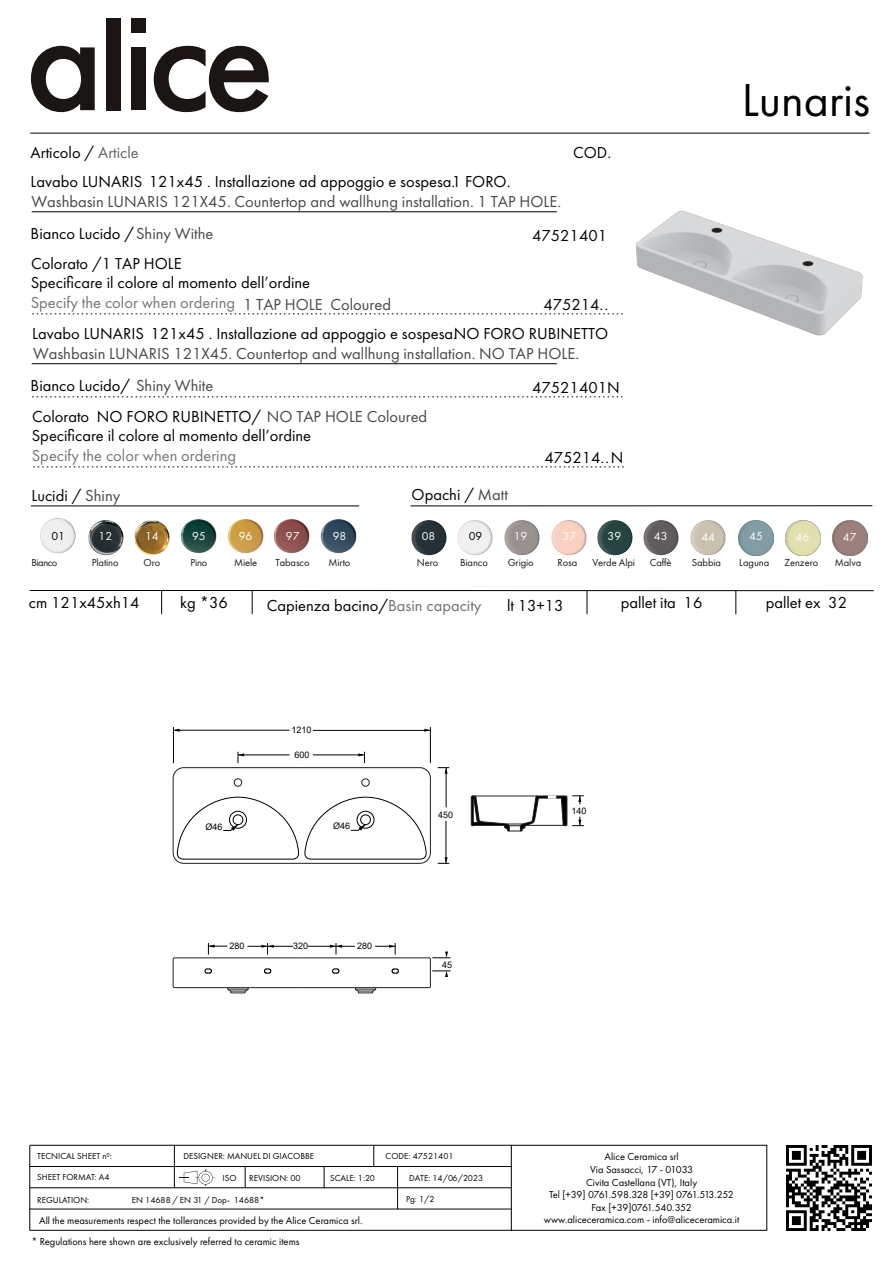
<style>
.page{position:relative;width:893px;height:1263px;background:#fff}
.page>*{position:absolute;margin:0;border:0;box-sizing:border-box;transform-origin:0 0}
.t1{font:48px "Futura PT";color:#010101}
.t2{font:16.5px "Futura PT";color:#000}
.t3{font:16.5px "Futura PT";color:#464849}
.t4{font:16.5px "Futura PT";color:#727678}
.t5{font:12px "Futura PT";color:#fff}
.t6{font:12px "Futura PT";color:#000}
.t7{font:10.5px/12.6px "Futura PT";color:#000;text-align:center}
.t8{font:10.5px "Futura PT";letter-spacing:-.01em;color:#19181c}
.t9{font:9px "Futura PT";color:#000}
.t10{font:9px "Arial";color:#010101}
.s1{color:#5e6263}
.s2{color:#464849}
.s3{color:#010101}
.s4{color:#706f70}
</style>
<div class="page">
<img style="left:833px;top:520px;width:35px;height:35px">
<img style="left:785px;top:520px;width:35px;height:35px">
<img style="left:746px;top:520px;width:27px;height:35px">
<img style="left:31px;top:506px;width:35px;height:48px">
<img style="left:654px;top:506px;width:14px;height:50px">
<img style="left:190px;top:506px;width:13px;height:48px">
<img style="left:287px;top:506px;width:10px;height:48px">
<img style="left:203px;top:506px;width:84px;height:48px">
<img style="left:297px;top:505px;width:63px;height:49px">
<img style="left:668px;top:506px;width:78px;height:50px">
<img style="left:560px;top:506px;width:16px;height:50px">
<img style="left:144px;top:506px;width:46px;height:50px">
<img style="left:66px;top:506px;width:78px;height:50px">
<img style="left:576px;top:506px;width:78px;height:50px">
<img style="left:467px;top:506px;width:15px;height:49px">
<img style="left:410px;top:506px;width:57px;height:50px">
<img style="left:482px;top:506px;width:78px;height:50px">
<img style="left:786px;top:1145px;width:85px;height:85px">
<svg style="left:31px;top:46px;width:64px;height:66px"></svg>
<div style="left:106px;top:18px;width:14px;height:92px;background:#1b1513"></div>
<div style="left:131px;top:47px;width:15px;height:63px;background:#1b1513"></div>
<svg style="left:154px;top:46px;width:115px;height:66px"></svg>
<div style="left:131px;top:18px;width:15px;height:15px;background:#1b1513"></div>
<div style="left:511px;top:1145px;width:256px;height:86px;border:1px solid #000"></div>
<hr style="left:30px;top:133px;width:840px;height:1px;background:#000">
<hr style="left:32px;top:211px;width:525px;height:1px;background:#000">
<svg style="left:32px;top:396px;width:591px;height:1px"></svg>
<hr style="left:32px;top:363px;width:525px;height:1px;background:#000">
<svg style="left:373px;top:1146px;width:1px;height:20px"></svg>
<svg style="left:324px;top:1167px;width:1px;height:20px"></svg>
<svg style="left:245px;top:1167px;width:1px;height:20px"></svg>
<svg style="left:174px;top:1146px;width:43px;height:41px"></svg>
<hr style="left:397px;top:1166px;width:1px;height:43px;background:#000">
<hr style="left:30px;top:1209px;width:481px;height:1px;background:#000">
<hr style="left:30px;top:1166px;width:481px;height:1px;background:#000">
<hr style="left:30px;top:1187px;width:481px;height:1px;background:#000">
<hr style="left:29px;top:1145px;width:1px;height:85px;background:#000">
<hr style="left:30px;top:1145px;width:481px;height:1px;background:#000">
<hr style="left:30px;top:1230px;width:481px;height:1px;background:#000">
<hr style="left:30px;top:590px;width:844px;height:1px;background:#000">
<svg style="left:735px;top:591px;width:1px;height:23px"></svg>
<svg style="left:587px;top:591px;width:1px;height:23px"></svg>
<svg style="left:252px;top:591px;width:1px;height:23px"></svg>
<svg style="left:161px;top:591px;width:1px;height:23px"></svg>
<svg style="left:32px;top:313px;width:542px;height:1px"></svg>
<svg style="left:33px;top:466px;width:591px;height:1px"></svg>
<hr style="left:410px;top:505px;width:462px;height:1px;background:#000">
<hr style="left:31px;top:505px;width:328px;height:1px;background:#000">
<img style="left:576px;top:211px;width:287px;height:125px">
<svg style="left:471px;top:795px;width:113px;height:37px"></svg>
<hr style="left:173px;top:727px;width:1px;height:36px;background:#010101">
<hr style="left:430px;top:727px;width:1px;height:36px;background:#010101">
<hr style="left:173px;top:730px;width:117px;height:1px;background:#010101">
<hr style="left:313px;top:730px;width:117px;height:1px;background:#010101">
<svg style="left:438px;top:767px;width:11px;height:7px"></svg>
<svg style="left:438px;top:857px;width:11px;height:7px"></svg>
<hr style="left:446px;top:768px;width:1px;height:39px;background:#010101">
<hr style="left:446px;top:821px;width:1px;height:42px;background:#010101">
<svg style="left:173px;top:752px;width:258px;height:112px"></svg>
<svg style="left:173px;top:943px;width:277px;height:50px"></svg>
<p class="t2" style="left:31px;top:142px;width:110px">Articolo / <span class="s1">Article</span></p>
<p class="t2" style="left:573px;top:142px;width:39px">COD.</p>
<p class="t2" style="left:31px;top:172px;width:481px">Lavabo LUNARIS 121x45 . Installazione ad appoggio e sospesa.1 FORO.</p>
<p class="t2" style="left:31px;top:224px;width:184px">Bianco Lucido / <span class="s2">Shiny Withe</span></p>
<p class="t2" style="left:532px;top:226px;width:76px">47521401</p>
<p class="t3" style="left:31px;top:192px;width:531px">Washbasin LUNARIS 121X45. Countertop and wallhung installation. 1 TAP HOLE.</p>
<p class="t2" style="left:31px;top:254px;width:152px">Colorato /1 TAP HOLE</p>
<p class="t2" style="left:31px;top:273px;width:281px">Specificare il colore al momento dell’ordine</p>
<p class="t4" style="left:31px;top:293px;width:206px">Specify the color when ordering</p>
<p class="t3" style="left:243px;top:295px;width:150px">1 TAP HOLE Coloured</p>
<p class="t2" style="left:543px;top:295px;width:66px">475214..</p>
<p class="t2" style="left:32px;top:324px;width:578px">Lavabo LUNARIS 121x45 . Installazione ad appoggio e sospesa.NO FORO RUBINETTO</p>
<p class="t3" style="left:33px;top:344px;width:548px">Washbasin LUNARIS 121X45. Countertop and wallhung installation. NO TAP HOLE.</p>
<p class="t2" style="left:31px;top:376px;width:184px">Bianco Lucido/ <span class="s2">Shiny White</span></p>
<p class="t2" style="left:532px;top:378px;width:89px">47521401N</p>
<p class="t2" style="left:32px;top:407px;width:397px">Colorato NO FORO RUBINETTO/ <span class="s2">NO TAP HOLE Coloured</span></p>
<p class="t2" style="left:32px;top:426px;width:281px">Specificare il colore al momento dell’ordine</p>
<p class="t4" style="left:32px;top:446px;width:206px">Specify the color when ordering</p>
<p class="t2" style="left:544px;top:448px;width:81px">475214..N</p>
<h1 class="t1" style="left:742px;top:72px;width:130px">Lunaris</h1>
<p class="t2" style="left:31px;top:485px;width:90px">Lucidi / <span class="s2">Shiny</span></p>
<p class="t2" style="left:412px;top:485px;width:98px">Opachi / <span class="s2">Matt</span></p>
<p class="t6" style="left:51px;top:529px;width:15px">01</p>
<p class="t5" style="left:99px;top:529px;width:15px">12</p>
<p class="t5" style="left:145px;top:529px;width:15px">14</p>
<p class="t5" style="left:192px;top:529px;width:15px">95</p>
<p class="t5" style="left:239px;top:529px;width:15px">96</p>
<p class="t5" style="left:286px;top:529px;width:15px">97</p>
<p class="t5" style="left:333px;top:529px;width:15px">98</p>
<p class="t5" style="left:422px;top:529px;width:15px">08</p>
<p class="t6" style="left:469px;top:529px;width:15px">09</p>
<p class="t5" style="left:514px;top:529px;width:15px">19</p>
<p class="t5" style="left:562px;top:529px;width:15px">37</p>
<p class="t5" style="left:608px;top:529px;width:15px">39</p>
<p class="t5" style="left:654px;top:529px;width:15px">43</p>
<p class="t5" style="left:701px;top:530px;width:15px">44</p>
<p class="t5" style="left:749px;top:529px;width:15px">45</p>
<p class="t5" style="left:843px;top:530px;width:15px">47</p>
<p class="t5" style="left:796px;top:530px;width:15px">46</p>
<p class="t8" style="left:784px;top:557px;width:36px">Zenzero</p>
<p class="t8" style="left:32px;top:556px;width:27px">Bianco</p>
<p class="t8" style="left:92px;top:556px;width:28px">Platino</p>
<p class="t8" style="left:144px;top:556px;width:18px">Oro</p>
<p class="t8" style="left:190px;top:556px;width:19px">Pino</p>
<p class="t8" style="left:234px;top:556px;width:25px">Miele</p>
<p class="t8" style="left:275px;top:556px;width:36px">Tabasco</p>
<p class="t8" style="left:329px;top:557px;width:23px">Mirto</p>
<p class="t8" style="left:417px;top:556px;width:23px">Nero</p>
<p class="t8" style="left:460px;top:556px;width:29px">Bianco</p>
<p class="t8" style="left:508px;top:556px;width:27px">Grigio</p>
<p class="t8" style="left:558px;top:556px;width:21px">Rosa</p>
<p class="t8" style="left:592px;top:556px;width:44px">Verde Alpi</p>
<p class="t8" style="left:650px;top:556px;width:24px">Caffè</p>
<p class="t8" style="left:692px;top:557px;width:31px">Sabbia</p>
<p class="t8" style="left:739px;top:556px;width:32px">Laguna</p>
<p class="t8" style="left:835px;top:557px;width:28px">Malva</p>
<p class="t2" style="left:29px;top:592px;width:112px">cm 121x45xh14</p>
<p class="t2" style="left:180px;top:592px;width:49px">kg *36</p>
<p class="t2" style="left:507px;top:596px;width:58px">lt 13+13</p>
<p class="t2" style="left:621px;top:593px;width:83px">pallet ita 16</p>
<p class="t2" style="left:766px;top:593px;width:83px">pallet ex 32</p>
<p class="t2" style="left:267px;top:596px;width:216px">Capienza bacino<span class="s3">/</span><span class="s4">Basin capacity</span></p>
<p class="t10" style="left:291px;top:724px;width:22px">1210</p>
<p class="t10" style="left:294px;top:749px;width:17px">600</p>
<p class="t10" style="left:206px;top:820px;width:19px">Ø46</p>
<p class="t10" style="left:333px;top:820px;width:19px">Ø46</p>
<p class="t10" style="left:230px;top:940px;width:17px">280</p>
<p class="t10" style="left:293px;top:940px;width:17px">320</p>
<p class="t10" style="left:357px;top:940px;width:17px">280</p>
<p class="t10" style="left:438px;top:809px;width:17px">450</p>
<p class="t10" style="left:442px;top:958px;width:12px">45</p>
<p class="t10" style="left:572px;top:804px;width:17px">140</p>
<p class="t9" style="left:183px;top:1151px;width:132px">DESIGNER: MANUEL DI GIACOBBE</p>
<p class="t9" style="left:386px;top:1150px;width:70px">CODE: 47521401</p>
<p class="t9" style="left:409px;top:1173px;width:76px">DATE: 14/06/2023</p>
<p class="t9" style="left:37px;top:1151px;width:76px">TECNICAL SHEET nº:</p>
<p class="t9" style="left:37px;top:1194px;width:54px">REGULATION:</p>
<p class="t9" style="left:132px;top:1194px;width:134px">EN 14688 / EN 31 / Dop- 14688*</p>
<p class="t7" style="left:31px;top:1211px;width:333px;line-height:20.1px;text-align:left;text-indent:8px">All the measurements respect the tollerances provided by the Alice Ceramica srl. * Regulations here shown are exclusively referred to ceramic items</p>
<p class="t9" style="left:37px;top:1172px;width:74px">SHEET FORMAT: A4</p>
<p class="t9" style="left:222px;top:1172px;width:16px">ISO</p>
<p class="t9" style="left:330px;top:1173px;width:46px">SCALE: 1:20</p>
<p class="t9" style="left:249px;top:1173px;width:53px">REVISION: 00</p>
<p class="t9" style="left:406px;top:1194px;width:30px">Pg: 1/2</p>
<p class="t7" style="left:544px;top:1150px;width:197px">Alice Ceramica srl<br>Via Sassacci, 17 - 01033<br>Civita Castellana (VT), Italy<br>Tel [+39] 0761.598.328 [+39] 0761.513.252<br>Fax [+39]0761.540.352 www.aliceceramica.com - info@aliceceramica.it</p>
</div>
